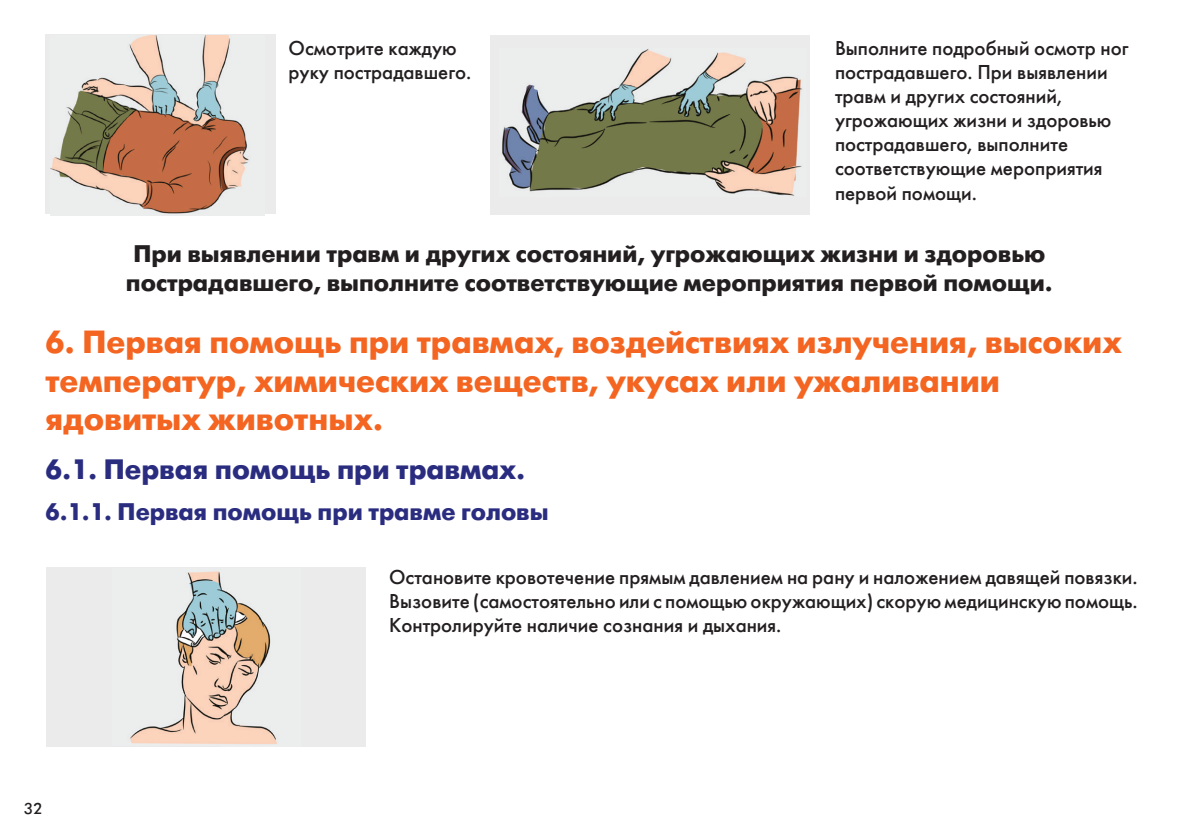
<style>
.page{position:relative;width:1191px;height:840px;background:#fff}
.page>*{position:absolute;margin:0;border:0;box-sizing:border-box;transform-origin:0 0}
.t1{font:700 32px/38.4px "Futura Futuris C";color:#f36521}
.t2{font:700 28px "Futura Futuris C";color:#2a2d7f}
.t3{font:700 24px/28.8px "Futura Futuris C";color:#231f20;text-align:center}
.t4{font:700 24px "Futura Futuris C";color:#2a2d7f}
.t5{font:20px/24px "Futura Futuris C";color:#231f20}
.t6{font:18px "Futura";color:#231f20}
</style>
<div class="page">
<div style="left:45px;top:34px;width:230px;height:180px;background:#ebebec"></div>
<div style="left:490px;top:35px;width:319px;height:180px;background:#ebebec"></div>
<div style="left:46px;top:567px;width:320px;height:179px;background:#ebebec"></div>
<img style="left:50px;top:36px;width:214px;height:179px">
<img style="left:502px;top:49px;width:300px;height:147px">
<img style="left:130px;top:571px;width:147px;height:173px">
<p class="t5" style="left:288px;top:36px;width:184px">Осмотрите каждую руку пострадавшего.</p>
<p class="t5" style="left:835px;top:36px;width:295px">Выполните подробный осмотр ног пострадавшего. При выявлении травм и других состояний, угрожающих жизни и здоровью пострадавшего, выполните соответствующие мероприятия первой помощи.</p>
<p class="t3" style="left:126px;top:240px;width:928px">При выявлении травм и других состояний, угрожающих жизни и здоровью пострадавшего, выполните соответствующие мероприятия первой помощи.</p>
<h1 class="t1" style="left:45px;top:324px;width:1077px">6. Первая помощь при травмах, воздействиях излучения, высоких температур, химических веществ, укусах или ужаливании ядовитых животных.</h1>
<h2 class="t2" style="left:45px;top:454px;width:481px">6.1. Первая помощь при травмах.</h2>
<p class="t4" style="left:45px;top:497px;width:505px">6.1.1. Первая помощь при травме головы</p>
<p class="t6" style="left:23px;top:799px;width:21px">32</p>
<p class="t5" style="left:389px;top:565px;width:750px;text-align:justify">Остановите кровотечение прямым давлением на рану и наложением давящей повязки.<br>Вызовите (самостоятельно или с помощью окружающих) скорую медицинскую помощь.<br>Контролируйте наличие сознания и дыхания.</p>
</div>
